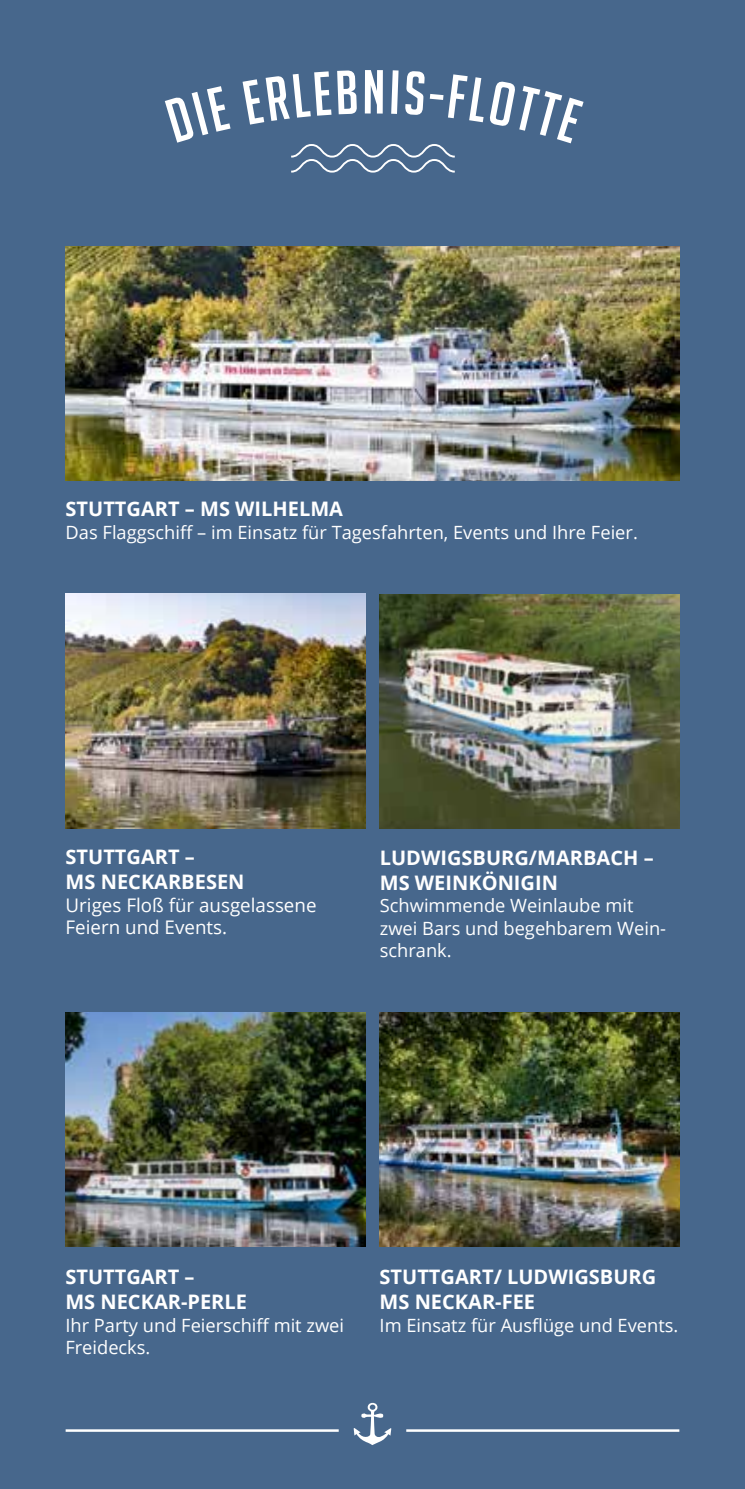
<style>
.page{position:relative;width:745px;height:1489px;background:#fff}
.page>*{position:absolute;margin:0;border:0;box-sizing:border-box;transform-origin:0 0}
.t1{font:60.5px "Big Noodle Titling";color:#fff}
.t2{font:700 20px/25px "Open Sans";color:#fff}
.t3{font:18.75px/22.5px "Open Sans";color:#fff}
.t4{font:18.25px/22.5px "Open Sans";color:#fff}
</style>
<div class="page">
<div style="left:0;top:0;width:744px;height:1488px;background:#47678c"></div>
<svg style="left:353px;top:1402px;width:38px;height:42px"></svg>
<hr style="left:66px;top:1429px;width:272px;height:2px;background:#fff">
<hr style="left:406px;top:1429px;width:273px;height:2px;background:#fff">
<img style="left:379px;top:1012px;width:300px;height:234px">
<img style="left:65px;top:1012px;width:300px;height:234px">
<img style="left:66px;top:246px;width:613px;height:234px">
<img style="left:66px;top:594px;width:299px;height:234px">
<img style="left:379px;top:594px;width:299px;height:235px">
<svg style="left:291px;top:144px;width:164px;height:29px"></svg>
<h1 class="t1" style="left:362px;top:59px;width:25px">N</h1>
<p class="t2" style="left:66px;top:496px;width:279px">STUTTGART – MS WILHELMA</p>
<p class="t4" style="left:66px;top:520px;width:573px">Das Flaggschiff – im Einsatz für Tagesfahrten, Events und Ihre Feier.</p>
<p class="t2" style="left:66px;top:843px;width:180px">STUTTGART –<br>MS NECKARBESEN</p>
<p class="t3" style="left:66px;top:893px;width:252px">Uriges Floß für ausgelassene<br>Feiern und Events.</p>
<p class="t2" style="left:379px;top:844px;width:275px">LUDWIGSBURG/MARBACH –<br>MS WEINKÖNIGIN</p>
<p class="t4" style="left:379px;top:893px;width:287px">Schwimmende Weinlaube mit zwei Bars und begehbarem Wein&shy;schrank.</p>
<p class="t2" style="left:65px;top:1263px;width:183px">STUTTGART –<br>MS NECKAR-PERLE</p>
<p class="t4" style="left:65px;top:1313px;width:280px">Ihr Party und Feierschiff mit zwei<br>Freidecks.</p>
<p class="t2" style="left:379px;top:1263px;width:278px">STUTTGART/ LUDWIGSBURG<br>MS NECKAR-FEE</p>
<p class="t4" style="left:379px;top:1313px;width:300px">Im Einsatz für Ausflüge und Events.</p>
</div>
